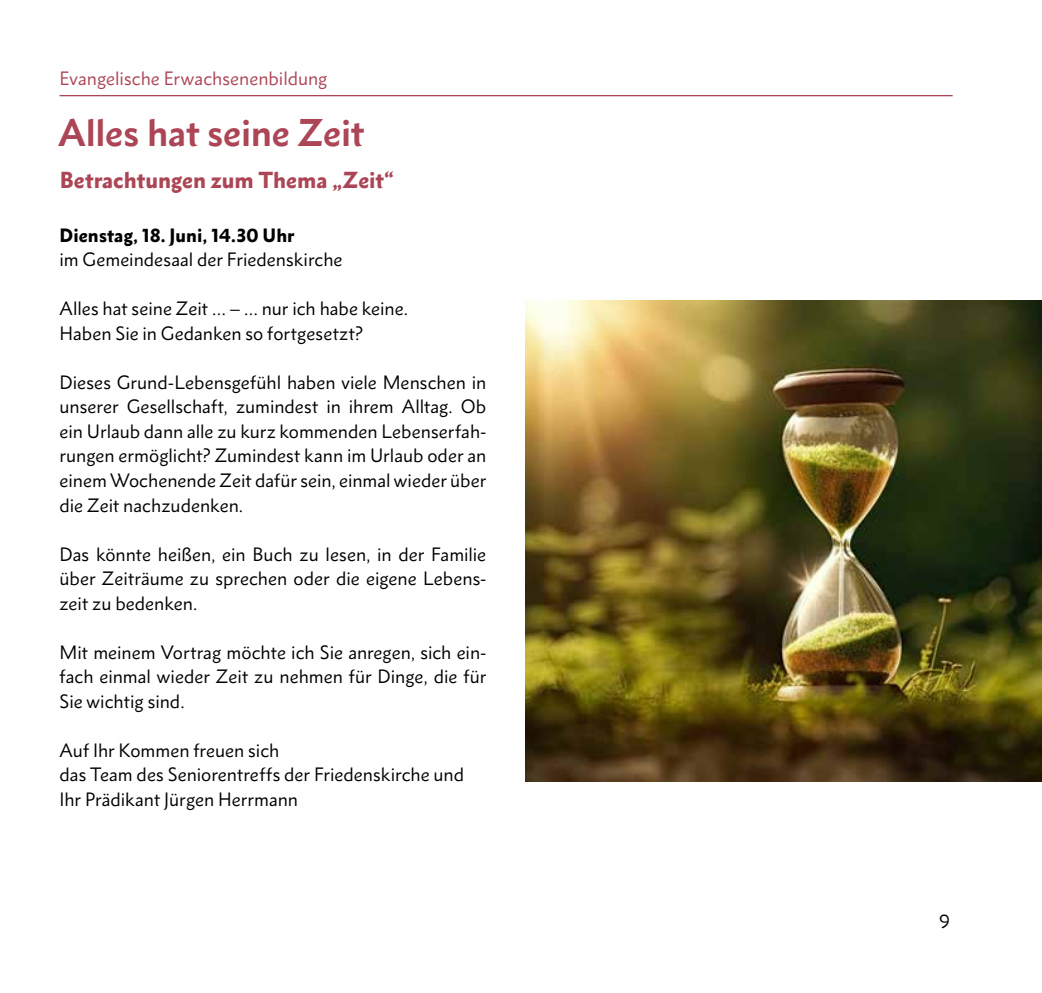
<style>
.page{position:relative;width:1042px;height:993px;background:#fff}
.page>*{position:absolute;margin:0;border:0;box-sizing:border-box;transform-origin:0 0}
.t1{font:700 35px "Metro Nova Pro";letter-spacing:-.005em;color:#ac4556}
.t2{font:900 21px "Metro Nova Pro";color:#ac4556}
.t3{font:17.5px/24.5px "Metro Nova Pro";color:#000;text-align:justify}
.t4{font:17.5px "Metro Nova Pro";color:#ac4556}
.t5{font:900 17.5px "Metro Nova Pro";color:#000}
</style>
<div class="page">
<hr style="left:60px;top:95px;width:892px;height:1px;background:#ac4556">
<img style="left:526px;top:300px;width:516px;height:481px">
<p class="t4" style="left:60px;top:68px;width:270px">Evangelische Erwachsenenbildung</p>
<h1 class="t1" style="left:58px;top:110px;width:308px">Alles hat seine Zeit</h1>
<p class="t2" style="left:60px;top:166px;width:336px">Betrachtungen zum Thema „Zeit“</p>
<p class="t5" style="left:60px;top:224px;width:236px">Dienstag, 18. Juni, 14.30 Uhr</p>
<p class="t3" style="left:60px;top:247px;width:284px">im Gemeindesaal der Friedenskirche</p>
<p class="t3" style="left:60px;top:296px;width:350px">Alles hat seine Zeit … – … nur ich habe keine.<br>Haben Sie in Gedanken so fortgesetzt?</p>
<p class="t3" style="left:60px;top:370px;width:428px">Dieses Grund-Lebensgefühl haben viele Menschen in unserer Gesellschaft, zumindest in ihrem Alltag. Ob ein Urlaub dann alle zu kurz kommenden Lebenserfah&shy;rungen ermöglicht? Zumindest kann im Urlaub oder an einem Wochenende Zeit dafür sein, einmal wieder über die Zeit nachzudenken.</p>
<p class="t3" style="left:60px;top:541px;width:428px">Das könnte heißen, ein Buch zu lesen, in der Familie über Zeiträume zu sprechen oder die eigene Lebens&shy;zeit zu bedenken.</p>
<p class="t3" style="left:60px;top:639px;width:428px">Mit meinem Vortrag möchte ich Sie anregen, sich ein&shy;fach einmal wieder Zeit zu nehmen für Dinge, die für Sie wichtig sind.</p>
<p class="t3" style="left:60px;top:737px;width:406px;text-align:left">Auf Ihr Kommen freuen sich<br>das Team des Seniorentreffs der Friedenskirche und<br>Ihr Prädikant Jürgen Herrmann</p>
<p class="t3" style="left:939px;top:909px;width:13px">9</p>
</div>
